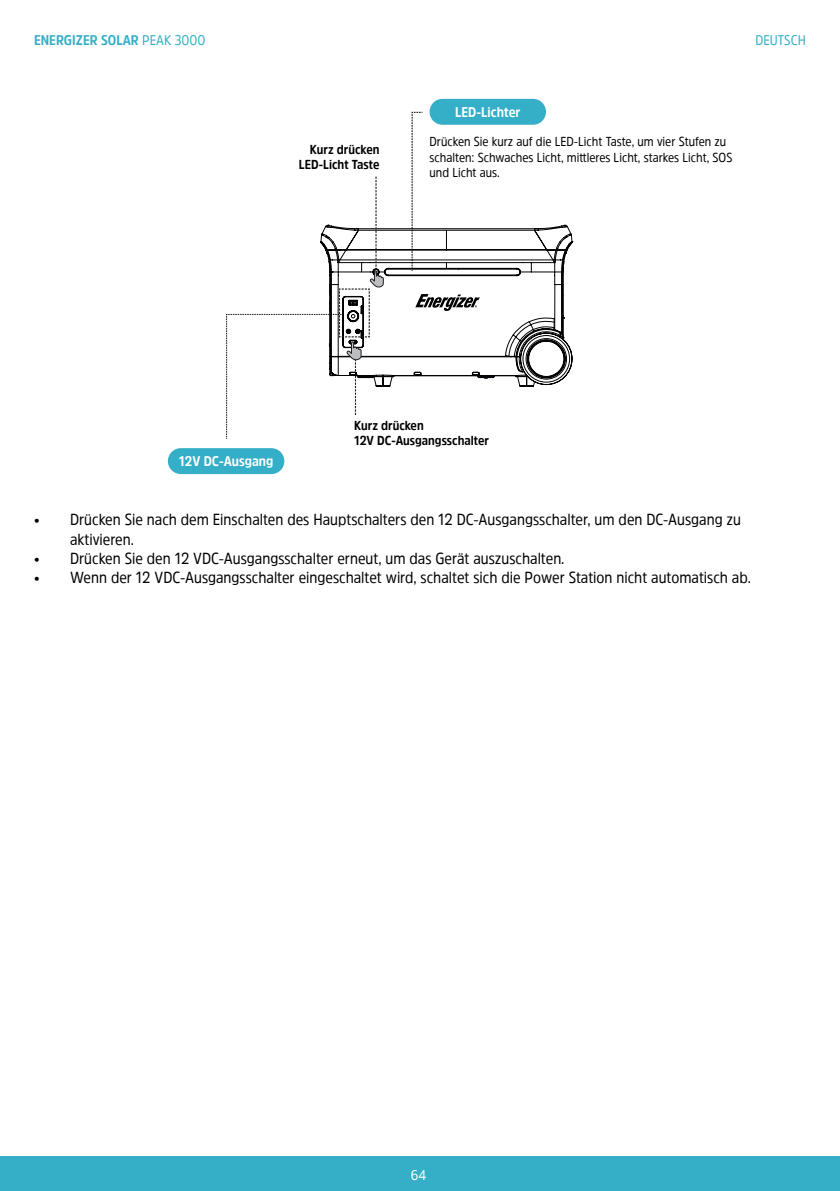
<style>
.page{position:relative;width:840px;height:1191px;background:#fff}
.page>*{position:absolute;margin:0;border:0;box-sizing:border-box;transform-origin:0 0}
.t1{font:16px/19.2px "Energi Pro";color:#000}
.t2{font:700 14px "Energi Pro";color:#fff}
.t3{font:700 14px "Energi Pro";color:#34afc7}
.t4{font:14px "Energi Pro";color:#34afc7}
.t5{font:14px "Energi Pro";color:#fff}
.t6{font:13px/15.6px "Energi Pro";color:#000}
.t7{font:700 13px "Energi Pro";color:#000}
.s1{font-weight:400}
</style>
<div class="page">
<div style="left:0;top:1157px;width:839px;height:34px;background:#34afc7"></div>
<svg style="left:226px;top:111px;width:346px;height:328px"></svg>
<div style="left:429px;top:99px;width:116px;height:26px;background:#34afc7;border-radius:13px"></div>
<div style="left:168px;top:448px;width:116px;height:26px;background:#34afc7;border-radius:13px"></div>
<p class="t3" style="left:34px;top:30px;width:173px">ENERGIZER SOLAR <span class="s1">PEAK 3000</span></p>
<p class="t4" style="left:755px;top:30px;width:52px">DEUTSCH</p>
<p class="t7" style="left:309px;top:140px;width:71px">Kurz drücken</p>
<p class="t7" style="left:299px;top:156px;width:82px">LED-Licht Taste</p>
<p class="t2" style="left:455px;top:102px;width:67px">LED-Lichter</p>
<p class="t6" style="left:429px;top:133px;width:304px">Drücken Sie kurz auf die LED-Licht Taste, um vier Stufen zu schalten: Schwaches Licht, mittleres Licht, starkes Licht, SOS und Licht aus.</p>
<p class="t2" style="left:179px;top:452px;width:96px">12V DC-Ausgang</p>
<p class="t7" style="left:354px;top:416px;width:71px">Kurz drücken</p>
<p class="t7" style="left:354px;top:432px;width:136px">12V DC-Ausgangsschalter</p>
<p class="t1" style="left:70px;top:510px;width:672px;text-indent:-36px">• Drücken Sie nach dem Einschalten des Hauptschalters den 12 DC-Ausgangsschalter, um den DC-Ausgang zu aktivieren.</p>
<p class="t1" style="left:34px;top:548px;width:531px">• Drücken Sie den 12 VDC-Ausgangsschalter erneut, um das Gerät auszuschalten.</p>
<p class="t1" style="left:34px;top:567px;width:718px">• Wenn der 12 VDC-Ausgangsschalter eingeschaltet wird, schaltet sich die Power Station nicht automatisch ab.</p>
<p class="t5" style="left:410px;top:1165px;width:17px">64</p>
</div>
